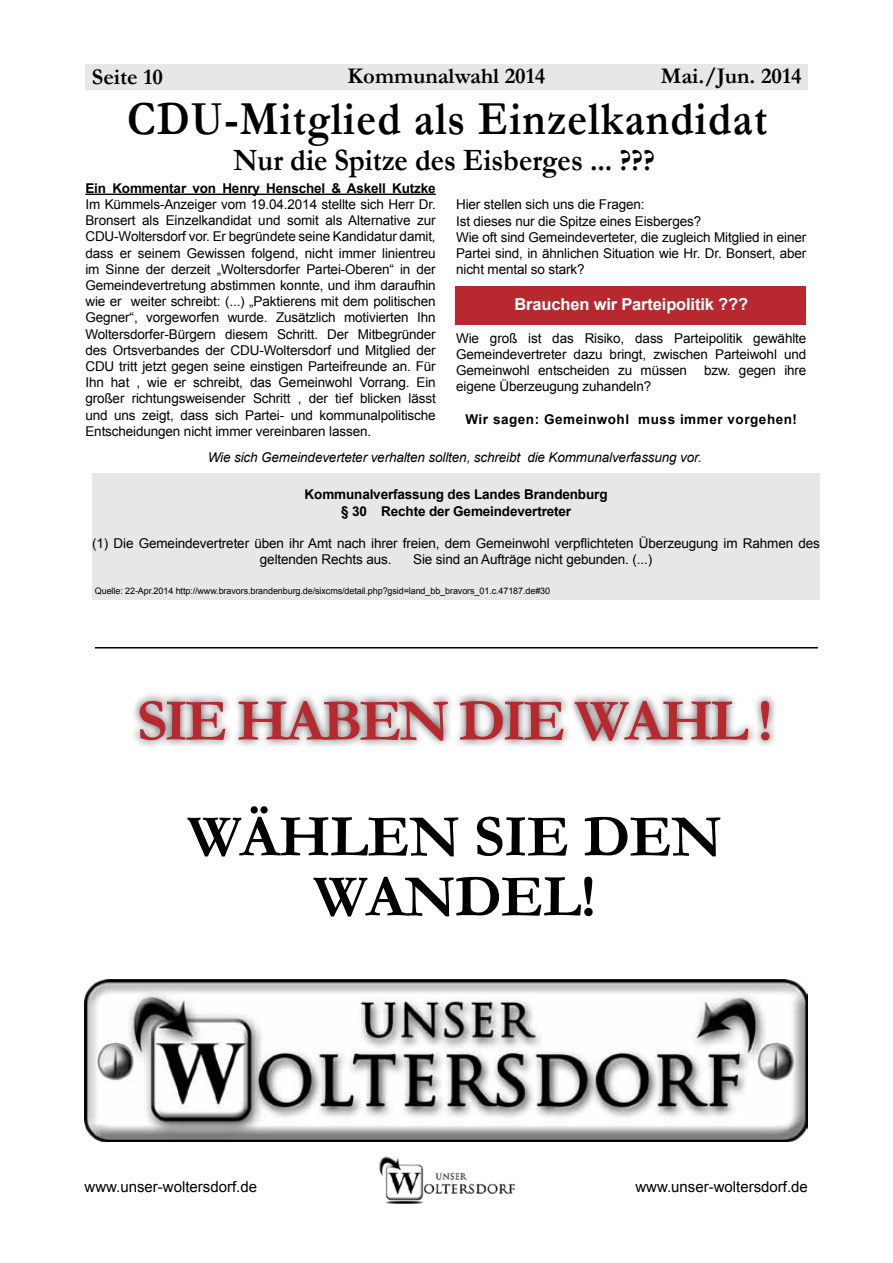
<style>
.page{position:relative;width:893px;height:1263px;background:#fff}
.page>*{position:absolute;margin:0;border:0;box-sizing:border-box;transform-origin:0 0}
.t1{font:700 60px "Garamond";letter-spacing:-.01em;color:#000}
.t2{font:700 60px "Garamond";letter-spacing:-.05em;color:#b8292f}
.t3{font:700 47.85px "Garamond";letter-spacing:.03em;color:#000;scale:.88 1}
.t4{font:700 31.35px "Garamond";color:#000;scale:.91 1}
.t5{font:700 22.5px "Garamond";color:#000}
.t6{font:700 16.5px "Arial";letter-spacing:-.01em;color:#fff}
.t7{font:15px "Arial";color:#000}
.t8{font:13.5px/16.2px "Arial";letter-spacing:-.01em;color:#000}
.t9{font:700 13.5px/16.2px "Arial";letter-spacing:-.01em;color:#000;text-align:center}
.t10{font:italic 13.5px "Arial";letter-spacing:-.01em;color:#000}
.t11{font:700 13.5px "Arial";letter-spacing:.04em;color:#000}
.t12{font:9px "Arial";letter-spacing:-.01em;color:#000}
</style>
<div class="page">
<div style="left:455px;top:286px;width:351px;height:39px;background:#b8292f"></div>
<img style="left:379px;top:1157px;width:136px;height:46px">
<div style="left:85px;top:64px;width:723px;height:26px;background:#e6e7e8"></div>
<img style="left:85px;top:980px;width:723px;height:161px">
<div style="left:92px;top:473px;width:728px;height:127px;background:#e6e7e8"></div>
<hr style="left:95px;top:647px;width:723px;height:1px;background:#000">
<hr style="left:85px;top:194px;width:351px;height:1px;background:#000">
<div style="left:131px;top:691px;width:647px;height:58px;background:#000;opacity:.74"></div>
<h3 class="t5" style="left:92px;top:63px;width:73px">Seite 10</h3>
<h3 class="t5" style="left:348px;top:62px;width:199px">Kommunalwahl 2014</h3>
<h3 class="t5" style="left:661px;top:62px;width:142px">Mai./Jun. 2014</h3>
<h2 class="t3" style="left:127px;top:91px;width:729px">CDU-Mitglied als Einzelkandidat</h2>
<p class="t9" style="left:85px;top:180px;width:352px">Ein Kommentar von Henry Henschel &amp; Askell Kutzke</p>
<p class="t8" style="left:85px;top:196px;width:352px;text-align:justify">Im Kümmels-Anzeiger vom 19.04.2014 stellte sich Herr Dr.<br>Bronsert als Einzelkandidat und somit als Alternative zur CDU-Woltersdorf vor. Er begründete seine Kandidatur damit, dass er seinem Gewissen folgend, nicht immer linientreu im Sinne der derzeit „Woltersdorfer Partei-Oberen“ in der Gemeindevertretung abstimmen konnte, und ihm daraufhin wie er weiter schreibt: (...) „Paktierens mit dem politischen Gegner“, vorgeworfen wurde. Zusätzlich motivierten Ihn Woltersdorfer-Bürgern diesem Schritt. Der Mitbegründer des Ortsverbandes der CDU-Woltersdorf und Mitglied der CDU tritt jetzt gegen seine einstigen Parteifreunde an. Für Ihn hat , wie er schreibt, das Gemeinwohl Vorrang. Ein großer richtungsweisender Schritt , der tief blicken lässt und uns zeigt, dass sich Partei- und kommunalpolitische Entscheidungen nicht immer vereinbaren lassen.</p>
<p class="t10" style="left:208px;top:448px;width:496px">Wie sich Gemeindeverteter verhalten sollten, schreibt die Kommunalverfassung vor.</p>
<h3 class="t4" style="left:234px;top:141px;width:465px">Nur die Spitze des Eisberges ... ???</h3>
<p class="t8" style="left:456px;top:197px;width:352px">Hier stellen sich uns die Fragen:<br>Ist dieses nur die Spitze eines Eisberges?<br>Wie oft sind Gemeindeverteter, die zugleich Mitglied in einer Partei sind, in ähnlichen Situation wie Hr. Dr. Bonsert, aber nicht mental so stark?</p>
<p class="t6" style="left:514px;top:293px;width:235px">Brauchen wir Parteipolitik ???</p>
<p class="t8" style="left:456px;top:330px;width:352px;text-align:justify">Wie groß ist das Risiko, dass Parteipolitik gewählte Gemeindevertreter dazu bringt, zwischen Parteiwohl und Gemeinwohl entscheiden zu müssen bzw. gegen ihre eigene Überzeugung zuhandeln?</p>
<p class="t11" style="left:465px;top:410px;width:333px">Wir sagen: Gemeinwohl muss immer vorgehen!</p>
<p class="t9" style="left:305px;top:487px;width:304px">Kommunalverfassung des Landes Brandenburg § 30 Rechte der Gemeindevertreter</p>
<p class="t8" style="left:260px;top:535px;width:561px;text-indent:-168px">(1) Die Gemeindevertreter üben ihr Amt nach ihrer freien, dem Gemeinwohl verpflichteten Überzeugung im Rahmen des geltenden Rechts aus.</p>
<p class="t8" style="left:413px;top:551px;width:241px">Sie sind an Aufträge nicht gebunden. (...)</p>
<p class="t12" style="left:95px;top:585px;width:457px">Quelle: 22-Apr.2014 http://www.bravors.brandenburg.de/sixcms/detail.php?gsid=land_bb_bravors_01.c.47187.de#30</p>
<h1 class="t2" style="left:137px;top:685px;width:191px">Sie haben</h1>
<h1 class="t2" style="left:459px;top:685px;width:36px">die</h1>
<h1 class="t2" style="left:575px;top:685px;width:200px">Wahl !</h1>
<h1 class="t1" style="left:187px;top:801px;width:186px">wählen</h1>
<h1 class="t1" style="left:474px;top:801px;width:156px">SIE den</h1>
<h1 class="t1" style="left:314px;top:861px;width:97px">Wandel</h1>
<h1 class="t1" style="left:580px;top:861px;width:17px">!</h1>
<p class="t7" style="left:85px;top:1177px;width:174px">www.unser-woltersdorf.de</p>
<p class="t7" style="left:635px;top:1177px;width:174px">www.unser-woltersdorf.de</p>
</div>
